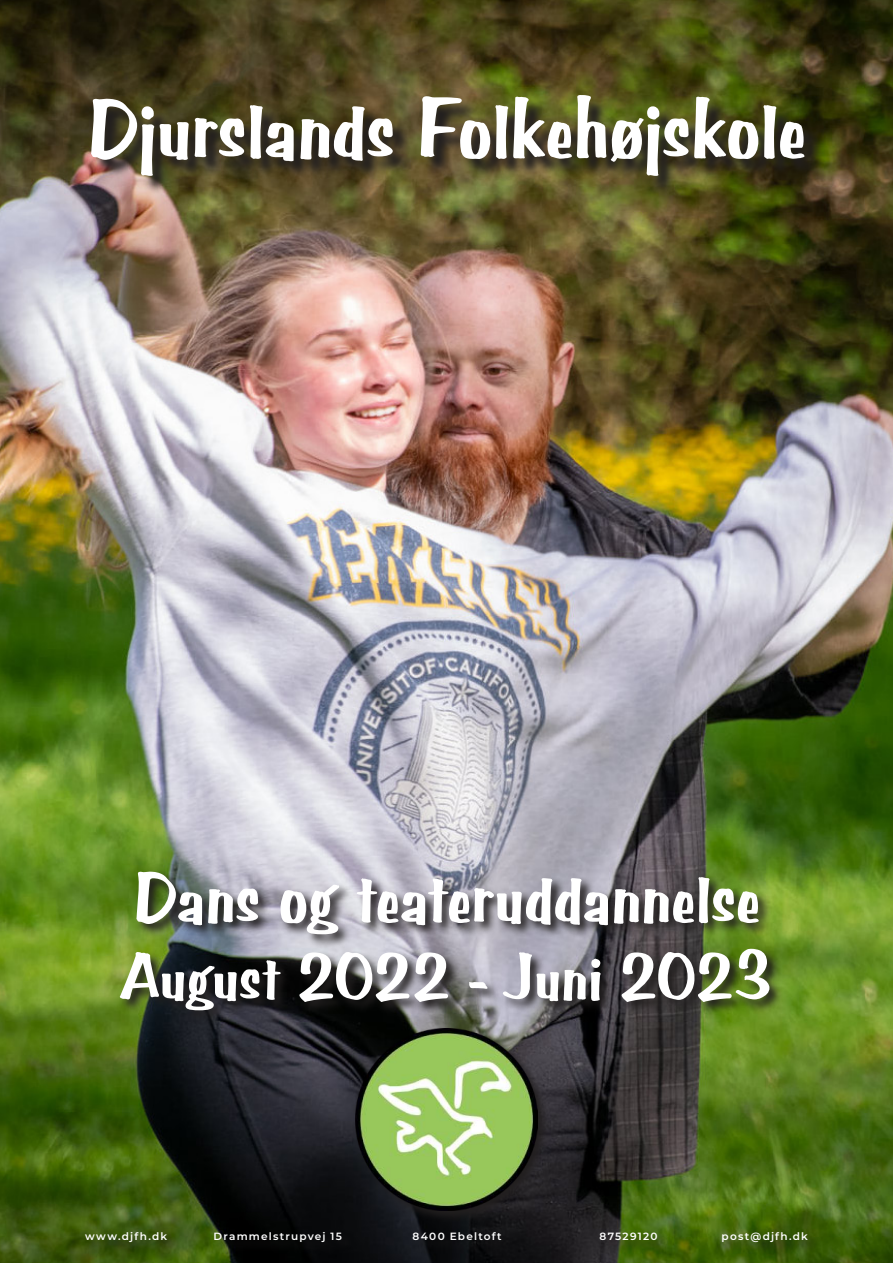
<style>
.page{position:relative;width:893px;height:1263px;background:#fff}
.page>*{position:absolute;margin:0;border:0;box-sizing:border-box;transform-origin:0 0}
.t1{font:700 84px "Benguiat Frisky CG";letter-spacing:-.02em;color:#fff}
.t2{font:700 72px "Benguiat Frisky CG";letter-spacing:-.02em;color:#fff}
.t3{font:700 64.5px "Benguiat Frisky CG";letter-spacing:-.03em;color:#fff}
.t4{font:600 10.5px "Montserrat";letter-spacing:.115em;color:#fff}
</style>
<div class="page">
<img style="left:0;top:0;width:893px;height:1263px">
<img style="left:118px;top:870px;width:665px;height:154px">
<svg style="left:94px;top:97px;width:729px;height:97px;background:#4b4523"></svg>
<svg style="left:354px;top:1027px;width:197px;height:197px;background:#262528"></svg>
<img style="left:356px;top:1029px;width:181px;height:181px">
<div style="left:84px;top:1231px;width:96px;height:25px;background:#221f1f;opacity:.75"></div>
<div style="left:213px;top:1231px;width:142px;height:25px;background:#221f1f;opacity:.75"></div>
<div style="left:411px;top:1231px;width:104px;height:23px;background:#221f1f;opacity:.75"></div>
<div style="left:598px;top:1231px;width:73px;height:23px;background:#221f1f;opacity:.75"></div>
<div style="left:721px;top:1231px;width:100px;height:25px;background:#221f1f;opacity:.75"></div>
<h1 class="t1" style="left:86px;top:92px;width:722px">Djurslands Folkehøjskole</h1>
<h2 class="t2" style="left:132px;top:866px;width:630px">Dans og teateruddannelse</h2>
<h3 class="t3" style="left:119px;top:949px;width:655px">August 2022 - Juni 2023</h3>
<p class="t4" style="left:85px;top:1230px;width:84px">www.djfh.dk</p>
<p class="t4" style="left:214px;top:1230px;width:130px">Drammelstrupvej 15</p>
<p class="t4" style="left:412px;top:1230px;width:91px">8400 Ebeltoft</p>
<p class="t4" style="left:600px;top:1230px;width:60px">87529120</p>
<p class="t4" style="left:721px;top:1230px;width:88px">post@djfh.dk</p>
</div>
